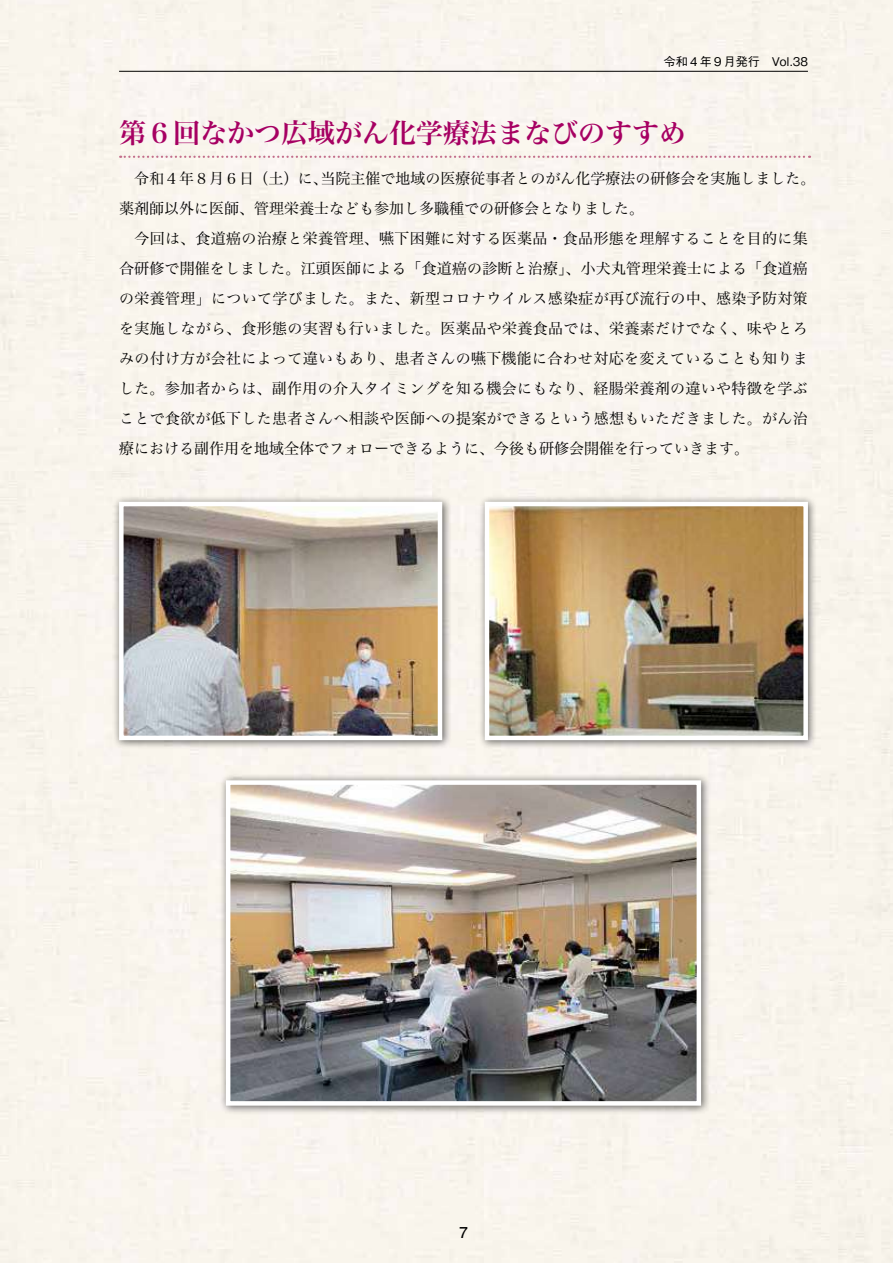
<style>
.page{position:relative;width:893px;height:1263px;background:#fff}
.page>*{position:absolute;margin:0;border:0;box-sizing:border-box;transform-origin:0 0}
.t1{font:27px "Hiragino Serif Pr 6 N W6";color:#a60062}
.t2{font:15px/30px "Hiragino Serif Pr 6 N W3";letter-spacing:.02em;color:#000}
.t3{font:700 15px "Futo Go B101 Pr 6 N";color:#000}
.t4{font:500 12px "Gothic BBB Pr 6 N";color:#000}
</style>
<div class="page">
<svg style="left:120px;top:156px;width:690px;height:2px"></svg>
<div style="left:478px;top:495px;width:340px;height:255px;background:#000;opacity:.6"></div>
<img style="left:490px;top:507px;width:313px;height:228px">
<div style="left:485px;top:502px;width:323px;height:238px;border:4px solid #fff"></div>
<div style="left:112px;top:495px;width:340px;height:255px;background:#000;opacity:.6"></div>
<img style="left:124px;top:507px;width:313px;height:228px">
<div style="left:119px;top:502px;width:323px;height:238px;border:4px solid #fff"></div>
<div style="left:219px;top:773px;width:492px;height:342px;background:#000;opacity:.6"></div>
<img style="left:231px;top:785px;width:465px;height:316px">
<div style="left:226px;top:780px;width:475px;height:326px;border:4px solid #fff"></div>
<hr style="left:119px;top:71px;width:689px;height:1px;background:#000">
<p class="t4" style="left:664px;top:52px;width:146px">令和４年９月発行　Vol.38</p>
<h1 class="t1" style="left:119px;top:109px;width:569px">第６回なかつ広域がん化学療法まなびのすすめ</h1>
<p class="t2" style="left:119px;top:162px;width:698px">　令和４年８月６日（土）に、当院主催で地域の医療従事者とのがん化学療法の研修会を実施しました。薬剤師以外に医師、管理栄養士なども参加し多職種での研修会となりました。<br>　今回は、食道癌の治療と栄養管理、嚥下困難に対する医薬品・食品形態を理解することを目的に集合研修で開催をしました。江頭医師による「食道癌の診断と治療」、小犬丸管理栄養士による「食道癌の栄養管理」について学びました。また、新型コロナウイルス感染症が再び流行の中、感染予防対策を実施しながら、食形態の実習も行いました。医薬品や栄養食品では、栄養素だけでなく、味やとろみの付け方が会社によって違いもあり、患者さんの嚥下機能に合わせ対応を変えていることも知りました。参加者からは、副作用の介入タイミングを知る機会にもなり、経腸栄養剤の違いや特徴を学ぶことで食欲が低下した患者さんへ相談や医師への提案ができるという感想もいただきました。がん治療における副作用を地域全体でフォローできるように、今後も研修会開催を行っていきます。</p>
<p class="t3" style="left:459px;top:1220px;width:10px">7</p>
</div>
